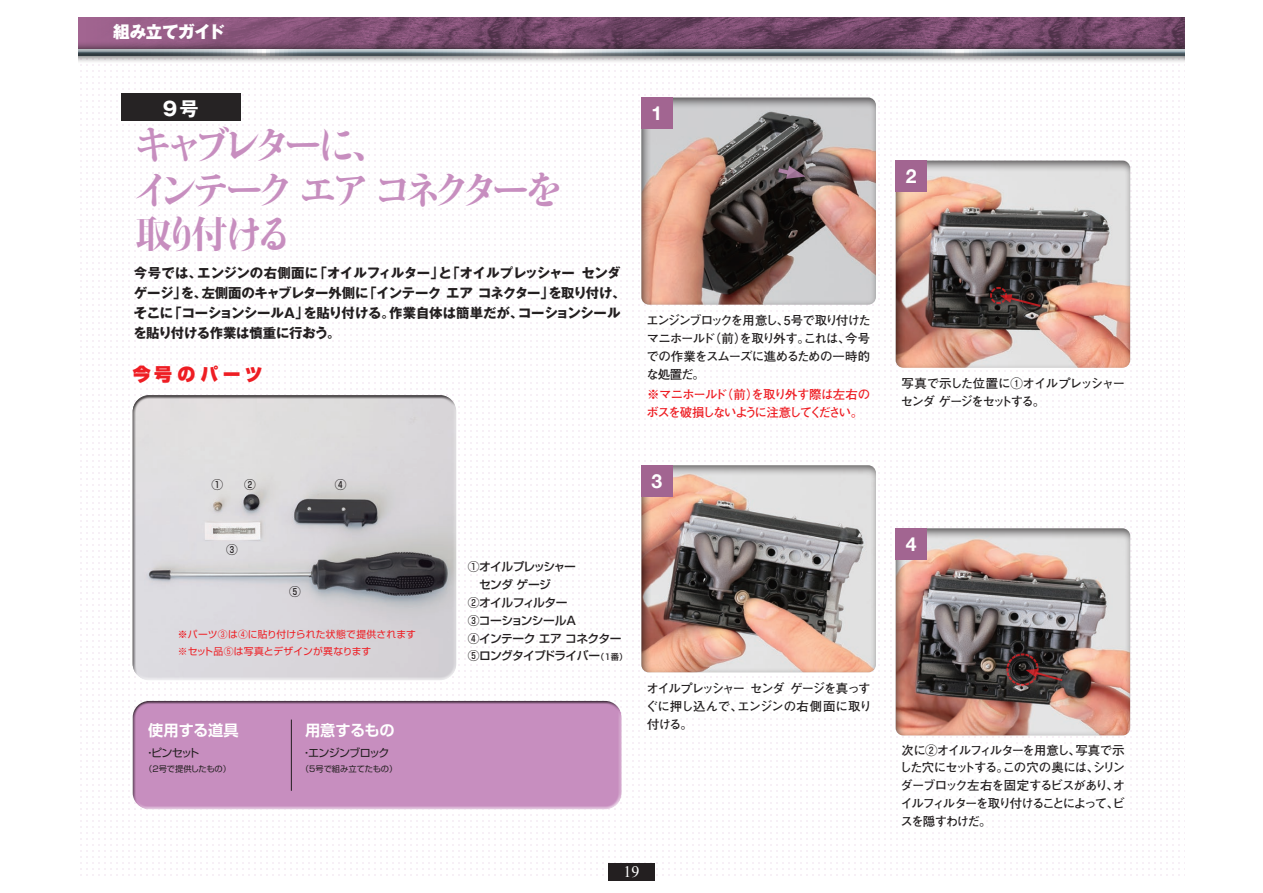
<style>
.page{position:relative;width:1263px;height:893px;background:#fff}
.page>*{position:absolute;margin:0;border:0;box-sizing:border-box;transform-origin:0 0}
.t1{font:800 37.2px/44.1px "Kocho Std";letter-spacing:-.145em;color:#c78ebf}
.t2{font:700 19.35px "Helvetica Neue";color:#fff}
.t3{font:700 19.2px "Gothic MB101 Pro";color:#fff}
.t4{font:900 18px "Shin Go Pro";letter-spacing:.25em;color:#ee1d23}
.t5{font:800 16.5px "Gothic MB101 Pro";letter-spacing:-.025em;color:#fff}
.t6{font:15.9px "Times New Roman";color:#fff}
.t7{font:700 15.15px "Shin Go Pro De";letter-spacing:-.01em;color:#fff}
.t8{font:700 13.35px/20.1px "Gothic MB101 Pro";letter-spacing:-.015em;color:#231f20}
.t9{font:700 12.45px/18px "Futo Go B101 Pro";letter-spacing:-.085em;color:#231f20;text-align:justify}
.t10{font:700 12.45px/18px "Futo Go B101 Pro";letter-spacing:-.105em;color:#ee1d23}
.t11{font:700 12.45px/18px "Futo Go B101 Pro";letter-spacing:-.105em;color:#231f20}
.t12{font:500 11.7px/17.9px "Shin Go Pro";letter-spacing:-.045em;color:#231f20}
.t13{font:11.1px "Shin Go Pro";letter-spacing:-.07em;color:#231f20}
.t14{font:9.75px/16.5px "Shin Go Pr 6 N";letter-spacing:.015em;color:#ee1d23}
.t15{font:8.25px "Shin Go Pro";letter-spacing:-.01em;color:#231f20}
.s1{font-size:8.25px}
</style>
<div class="page">
<div style="left:79px;top:48px;width:1105px;height:828px;background:linear-gradient(to right,#fefdfe,#fefdfe)"></div>
<div style="left:895px;top:160px;width:236px;height:209px;background:#231f20;opacity:.75"></div>
<div style="left:641px;top:97px;width:236px;height:209px;background:#231f20;opacity:.75"></div>
<div style="left:895px;top:528px;width:236px;height:208px;background:#231f20;opacity:.75"></div>
<div style="left:639px;top:674px;width:239px;height:64px;background:#fff"></div>
<div style="left:640px;top:465px;width:236px;height:208px;background:#231f20;opacity:.75"></div>
<div style="left:641px;top:465px;width:31px;height:31px;background:#a26591"></div>
<div style="left:895px;top:161px;width:32px;height:31px;background:#a26591"></div>
<div style="left:641px;top:97px;width:31px;height:32px;background:#a26591"></div>
<div style="left:895px;top:528px;width:32px;height:32px;background:#a26591"></div>
<div style="left:894px;top:369px;width:238px;height:46px;background:#fff"></div>
<div style="left:640px;top:306px;width:237px;height:82px;background:#fff"></div>
<div style="left:894px;top:736px;width:238px;height:99px;background:#fff"></div>
<div style="left:132px;top:404px;width:325px;height:277px;background:#fff;opacity:.75"></div>
<div style="left:132px;top:395px;width:325px;height:280px;background:#231f20;opacity:.75"></div>
<div style="left:132px;top:708px;width:490px;height:101px;background:#fff;opacity:.75"></div>
<div style="left:132px;top:700px;width:490px;height:104px;background:#c78ebf"></div>
<hr style="left:291px;top:720px;width:1px;height:71px;background:#231f20">
<svg style="left:776px;top:163px;width:35px;height:21px"></svg>
<svg style="left:774px;top:166px;width:31px;height:13px"></svg>
<svg style="left:987px;top:284px;width:25px;height:25px"></svg>
<svg style="left:997px;top:292px;width:49px;height:20px"></svg>
<svg style="left:989px;top:286px;width:54px;height:22px"></svg>
<svg style="left:1004px;top:651px;width:40px;height:40px"></svg>
<div style="left:1023px;top:666px;width:45px;height:20px;background:linear-gradient(to bottom,#2d2d2d,#505154)"></div>
<svg style="left:1005px;top:652px;width:60px;height:35px;background:#422f2f"></svg>
<svg style="left:79px;top:17px;width:1105px;height:24px;background:#7a4c6f"></svg>
<div style="left:79px;top:41px;width:1105px;height:23px;background:#231f20;opacity:.75"></div>
<div style="left:79px;top:48px;width:1105px;height:7px;background:#fff;opacity:.75"></div>
<div style="left:79px;top:49px;width:1105px;height:9px;background:#231f20;opacity:.5"></div>
<div style="left:608px;top:863px;width:47px;height:17px;background:#231f20"></div>
<div style="left:121px;top:94px;width:119px;height:27px;background:#262324"></div>
<h3 class="t5" style="left:113px;top:18px;width:113px">組み立てガイド</h3>
<p class="t3" style="left:163px;top:92px;width:37px">9号</p>
<h1 class="t1" style="left:134px;top:119px;width:430px">キャブレターに、<br>インテーク エア コネクターを取り付ける</h1>
<p class="t8" style="left:133px;top:261px;width:494px">今号では、エンジンの右側面に「オイルフィルター」と「オイルプレッシャー センダゲージ」を、左側面のキャブレター外側に「インテーク エア コネクター」を取り付け、そこに「コーションシールA」を貼り付ける。作業自体は簡単だが、コーションシールを貼り付ける作業は慎重に行おう。</p>
<h3 class="t4" style="left:133px;top:360px;width:132px">今号のパーツ</h3>
<p class="t12" style="left:211px;top:474px;width:13px">①</p>
<p class="t12" style="left:244px;top:474px;width:13px">②</p>
<p class="t12" style="left:226px;top:539px;width:13px">③</p>
<p class="t12" style="left:289px;top:581px;width:13px">⑤</p>
<p class="t12" style="left:335px;top:474px;width:13px">④</p>
<p class="t14" style="left:178px;top:625px;width:240px">※パーツ③は④に貼り付けられた状態で提供されます※セット品⑤は写真とデザインが異なります</p>
<p class="t7" style="left:148px;top:718px;width:92px">使用する道具</p>
<p class="t13" style="left:144px;top:743px;width:57px">・ピンセット</p>
<p class="t15" style="left:144px;top:762px;width:88px">（2号で提供したもの）</p>
<p class="t7" style="left:305px;top:718px;width:91px">用意するもの</p>
<p class="t13" style="left:301px;top:743px;width:90px">・エンジンブロック</p>
<p class="t15" style="left:301px;top:762px;width:98px">（5号で組み立てたもの）</p>
<p class="t12" style="left:468px;top:556px;width:161px">①オイルプレッシャー<br>　センダ ゲージ<br>②オイルフィルター<br>③コーションシールA<br>④インテーク エア コネクター<br>⑤ロングタイプドライバー<span class="s1">（1番）</span></p>
<h2 class="t2" style="left:651px;top:98px;width:12px">1</h2>
<p class="t9" style="left:646px;top:310px;width:226px">エンジンブロックを用意し、5号で取り付けたマニホールド（前）を取り外す。これは、今号での作業をスムーズに進めるための一時的な処置だ。</p>
<p class="t10" style="left:646px;top:383px;width:225px">※マニホールド（前）を取り外す際は左右のボスを破損しないように注意してください。</p>
<h2 class="t2" style="left:651px;top:466px;width:12px">3</h2>
<p class="t9" style="left:646px;top:678px;width:228px">オイルプレッシャー センダ ゲージを真っすぐに押し込んで、エンジンの右側面に取り付ける。</p>
<p class="t6" style="left:623px;top:861px;width:17px">19</p>
<h2 class="t2" style="left:906px;top:161px;width:12px">2</h2>
<p class="t11" style="left:901px;top:373px;width:226px">写真で示した位置に①オイルプレッシャーセンダ ゲージをセットする。</p>
<h2 class="t2" style="left:906px;top:529px;width:12px">4</h2>
<p class="t9" style="left:900px;top:739px;width:227px">次に②オイルフィルターを用意し、写真で示した穴にセットする。この穴の奥には、シリンダーブロック左右を固定するビスがあり、オイルフィルターを取り付けることによって、ビスを隠すわけだ。</p>
</div>
